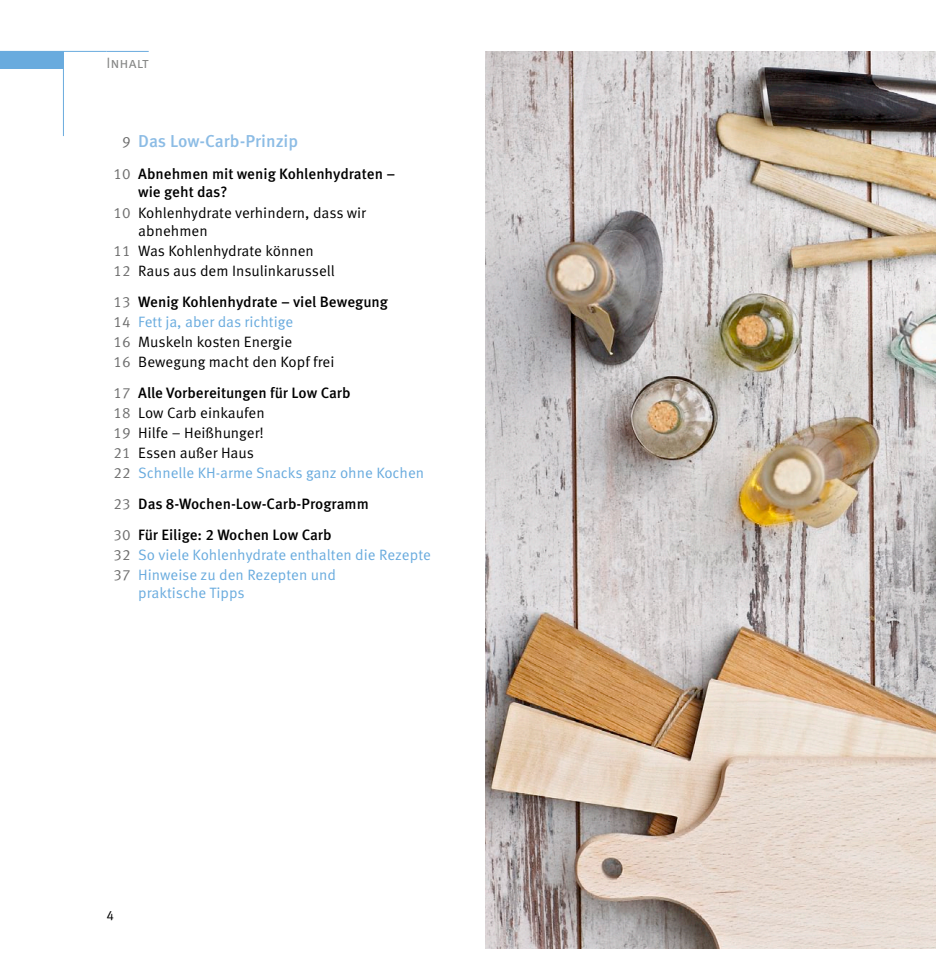
<style>
.page{position:relative;width:936px;height:978px;background:#fff}
.page>*{position:absolute;margin:0;border:0;box-sizing:border-box;transform-origin:0 0}
.t1{font:500 17.25px "Meta Pro";color:#8cbce5}
.t2{font:15px/20.1px "Meta Pro Norm";letter-spacing:-.005em;color:#000}
.t3{font:500 15px/18px "Meta Pro";color:#000}
.t4{font:15px/20.1px "Meta Pro Norm";color:#69abde}
.t5{font:15px "Meta Pro Norm";color:#868786}
.t6{font:13.5px "Meta Pro Norm";color:#000}
.s1{font-family:"Meta Pro Norm";font-weight:400;font-size:15px;color:#6e6e6e}
.s2{font-family:"Meta Pro Norm";font-weight:400;color:#6e6e6e}
.s3{color:#6e6e6e}
.s4{color:#69abde}
</style>
<div class="page">
<div style="left:0;top:51px;width:64px;height:17px;background:#69abde"></div>
<hr style="left:63px;top:51px;width:1px;height:85px;background:#69abde">
<hr style="left:0;top:51px;width:106px;height:1px;background:#69abde">
<img style="left:485px;top:51px;width:450px;height:897px">
<hr style="left:106px;top:51px;width:43px;height:1px;background:#69abde">
<p class="t5" style="left:106px;top:52px;width:44px">Inhalt</p>
<p class="t1" style="left:122px;top:128px;width:178px"><span class="s1">9</span> Das Low-Carb-Prinzip</p>
<p class="t3" style="left:138px;top:164px;width:258px;text-indent:-25px"><span class="s2">10</span> Abnehmen mit wenig Kohlenhydraten – wie geht das?</p>
<p class="t2" style="left:138px;top:202px;width:229px;line-height:18px;text-indent:-25px"><span class="s3">10</span> Kohlenhydrate verhindern, dass wir abnehmen</p>
<p class="t2" style="left:113px;top:239px;width:223px"><span class="s3">11</span> Was Kohlenhydrate können<br><span class="s3">12</span> Raus aus dem Insulinkarussell</p>
<p class="t3" style="left:113px;top:291px;width:276px"><span class="s2">13</span> Wenig Kohlenhydrate – viel Bewegung</p>
<p class="t2" style="left:113px;top:310px;width:222px"><span class="s3">14</span> <span class="s4">Fett ja, aber das richtige<br></span><span class="s3">16</span> Muskeln kosten Energie<br><span class="s3">16</span> Bewegung macht den Kopf frei</p>
<p class="t3" style="left:113px;top:383px;width:239px"><span class="s2">17</span> Alle Vorbereitungen für Low Carb</p>
<p class="t2" style="left:113px;top:402px;width:312px"><span class="s3">18</span> Low Carb einkaufen<br><span class="s3">19</span> Hilfe – Heißhunger!<br><span class="s3">21</span> Essen außer Haus<br><span class="s3">22</span> <span class="s4">Schnelle KH-arme Snacks ganz ohne Kochen</span></p>
<p class="t3" style="left:113px;top:487px;width:257px;line-height:30.8px"><span class="s2">23</span> Das 8-Wochen-Low-Carb-Programm<br><span class="s2">30</span> Für Eilige: 2 Wochen Low Carb</p>
<p class="t4" style="left:113px;top:544px;width:319px"><span class="s3">32</span> So viele Kohlenhydrate enthalten die Rezepte<br><span class="s3">37</span> Hinweise zu den Rezepten und</p>
<p class="t4" style="left:138px;top:582px;width:108px">praktische Tipps</p>
<p class="t6" style="left:106px;top:905px;width:9px">4</p>
</div>
